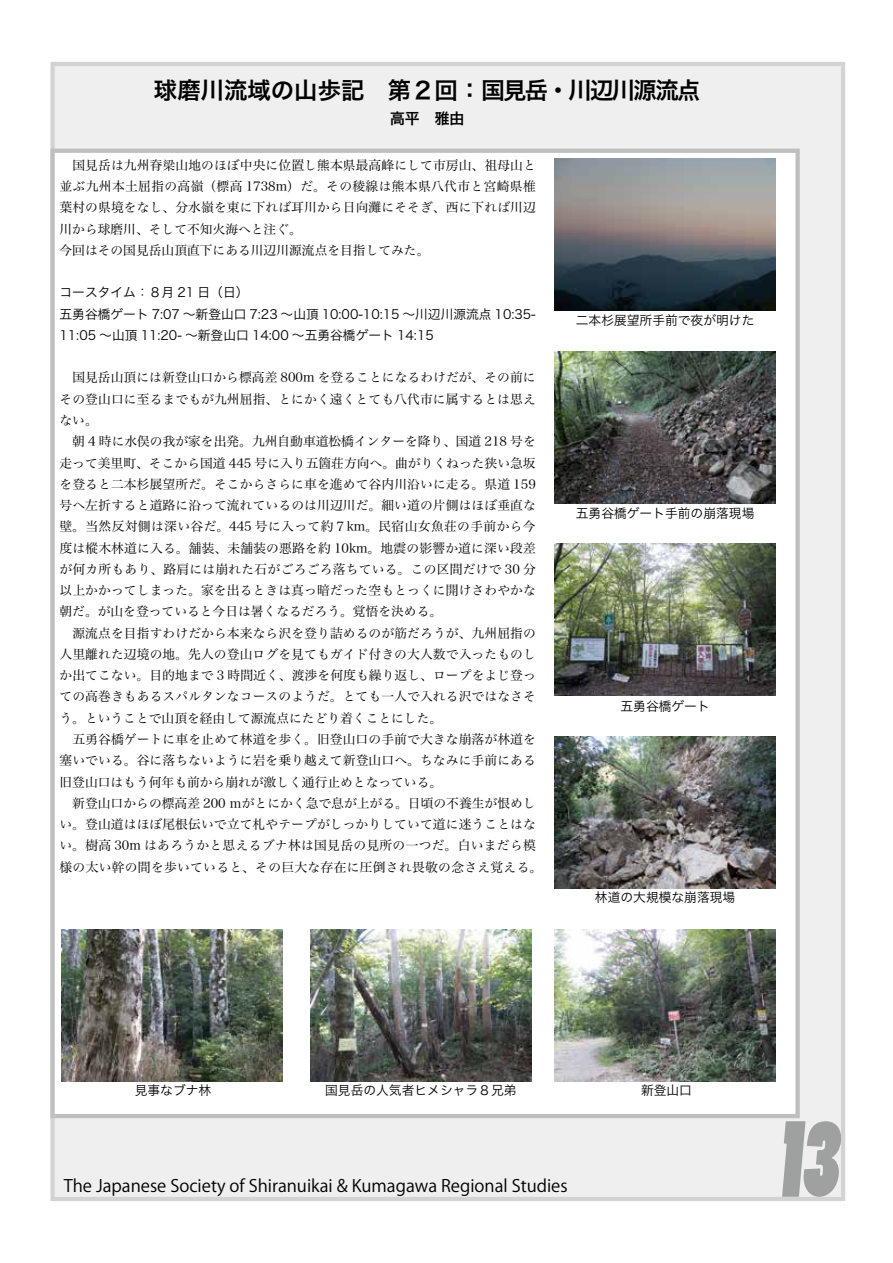
<style>
.page{position:relative;width:893px;height:1263px;background:#fff}
.page>*{position:absolute;margin:0;border:0;box-sizing:border-box;transform-origin:0 0}
.t1{font:102px "Poplar Std";color:#9fa0a0;scale:.82 1}
.t2{font:23.4px "Hira Kaku Pro W6";color:#000}
.t3{font:16.95px "Koz Go Pro";color:#000}
.t4{font:14.85px "Hira Kaku Pro W6";color:#000}
.t5{font:12.75px/21.3px "Hira Min Pro W3";letter-spacing:.01em;color:#000}
.t6{font:12.75px/21.3px "Hira Kaku Pro W3";color:#000}
</style>
<div class="page">
<div style="left:50px;top:62px;width:795px;height:1139px;background:#efefef;border:4px solid #d3d3d4"></div>
<div style="left:53px;top:151px;width:745px;height:965px;background:#fff"></div>
<div style="left:50px;top:149px;width:750px;height:969px;border:4px solid #bfbfbf"></div>
<img style="left:555px;top:159px;width:221px;height:151px">
<img style="left:555px;top:351px;width:221px;height:152px">
<img style="left:555px;top:544px;width:221px;height:152px">
<img style="left:555px;top:736px;width:221px;height:152px">
<img style="left:555px;top:929px;width:221px;height:152px">
<img style="left:61px;top:929px;width:221px;height:152px">
<img style="left:310px;top:929px;width:221px;height:152px">
<h2 class="t2" style="left:154px;top:69px;width:548px">球磨川流域の山歩記　第２回：国見岳・川辺川源流点</h2>
<p class="t4" style="left:390px;top:105px;width:76px">高平　雅由</p>
<p class="t5" style="left:60px;top:153px;width:478px">　国見岳は九州脊梁山地のほぼ中央に位置し熊本県最高峰にして市房山、祖母山と並ぶ九州本土屈指の高嶺（標高 1738m）だ。その稜線は熊本県八代市と宮崎県椎葉村の県境をなし、分水嶺を東に下れば耳川から日向灘にそそぎ、西に下れば川辺川から球磨川、そして不知火海へと注ぐ。<br>今回はその国見岳山頂直下にある川辺川源流点を目指してみた。</p>
<p class="t6" style="left:60px;top:281px;width:478px">コースタイム：８月 21 日（日）<br>五勇谷橋ゲート 7:07 ～新登山口 7:23 ～山頂 10:00-10:15 ～川辺川源流点 10:35-<br>11:05 ～山頂 11:20- ～新登山口 14:00 ～五勇谷橋ゲート 14:15</p>
<p class="t5" style="left:60px;top:366px;width:484px">　国見岳山頂には新登山口から標高差 800m を登ることになるわけだが、その前にその登山口に至るまでもが九州屈指、とにかく遠くとても八代市に属するとは思えない。<br>　朝 4 時に水俣の我が家を出発。九州自動車道松橋インターを降り、国道 218 号を走って美里町、そこから国道 445 号に入り五箇荘方向へ。曲がりくねった狭い急坂を登ると二本杉展望所だ。そこからさらに車を進めて谷内川沿いに走る。県道 159号へ左折すると道路に沿って流れているのは川辺川だ。細い道の片側はほぼ垂直な壁。当然反対側は深い谷だ。445 号に入って約７km。民宿山女魚荘の手前から今度は樅木林道に入る。舗装、未舗装の悪路を約 10km。地震の影響か道に深い段差が何カ所もあり、路肩には崩れた石がごろごろ落ちている。この区間だけで 30 分以上かかってしまった。家を出るときは真っ暗だった空もとっくに開けさわやかな朝だ。が山を登っていると今日は暑くなるだろう。覚悟を決める。<br>　源流点を目指すわけだから本来なら沢を登り詰めるのが筋だろうが、九州屈指の人里離れた辺境の地。先人の登山ログを見てもガイド付きの大人数で入ったものしか出てこない。目的地まで 3 時間近く、渡渉を何度も繰り返し、ロープをよじ登っての高巻きもあるスパルタンなコースのようだ。とても一人で入れる沢ではなさそう。ということで山頂を経由して源流点にたどり着くことにした。<br>　五勇谷橋ゲートに車を止めて林道を歩く。旧登山口の手前で大きな崩落が林道を塞いでいる。谷に落ちないように岩を乗り越えて新登山口へ。ちなみに手前にある旧登山口はもう何年も前から崩れが激しく通行止めとなっている。<br>　新登山口からの標高差 200 ｍがとにかく急で息が上がる。日頃の不養生が恨めしい。登山道はほぼ尾根伝いで立て札やテープがしっかりしていて道に迷うことはない。樹高 30m はあろうかと思えるブナ林は国見岳の見所の一つだ。白いまだら模様の太い幹の間を歩いていると、その巨大な存在に圧倒され畏敬の念さえ覚える。</p>
<p class="t6" style="left:576px;top:309px;width:180px">二本杉展望所手前で夜が明けた</p>
<p class="t6" style="left:576px;top:501px;width:180px">五勇谷橋ゲート手前の崩落現場</p>
<p class="t6" style="left:620px;top:694px;width:91px">五勇谷橋ゲート</p>
<p class="t6" style="left:595px;top:886px;width:142px">林道の大規模な崩落現場</p>
<p class="t6" style="left:135px;top:1079px;width:78px">見事なブナ林</p>
<p class="t6" style="left:325px;top:1079px;width:193px">国見岳の人気者ヒメシャラ８兄弟</p>
<p class="t6" style="left:641px;top:1079px;width:53px">新登山口</p>
<h3 class="t3" style="left:64px;top:1175px;width:505px">The Japanese Society of Shiranuikai &amp; Kumagawa Regional Studies</h3>
<h1 class="t1" style="left:778px;top:1103px;width:87px">13</h1>
</div>
